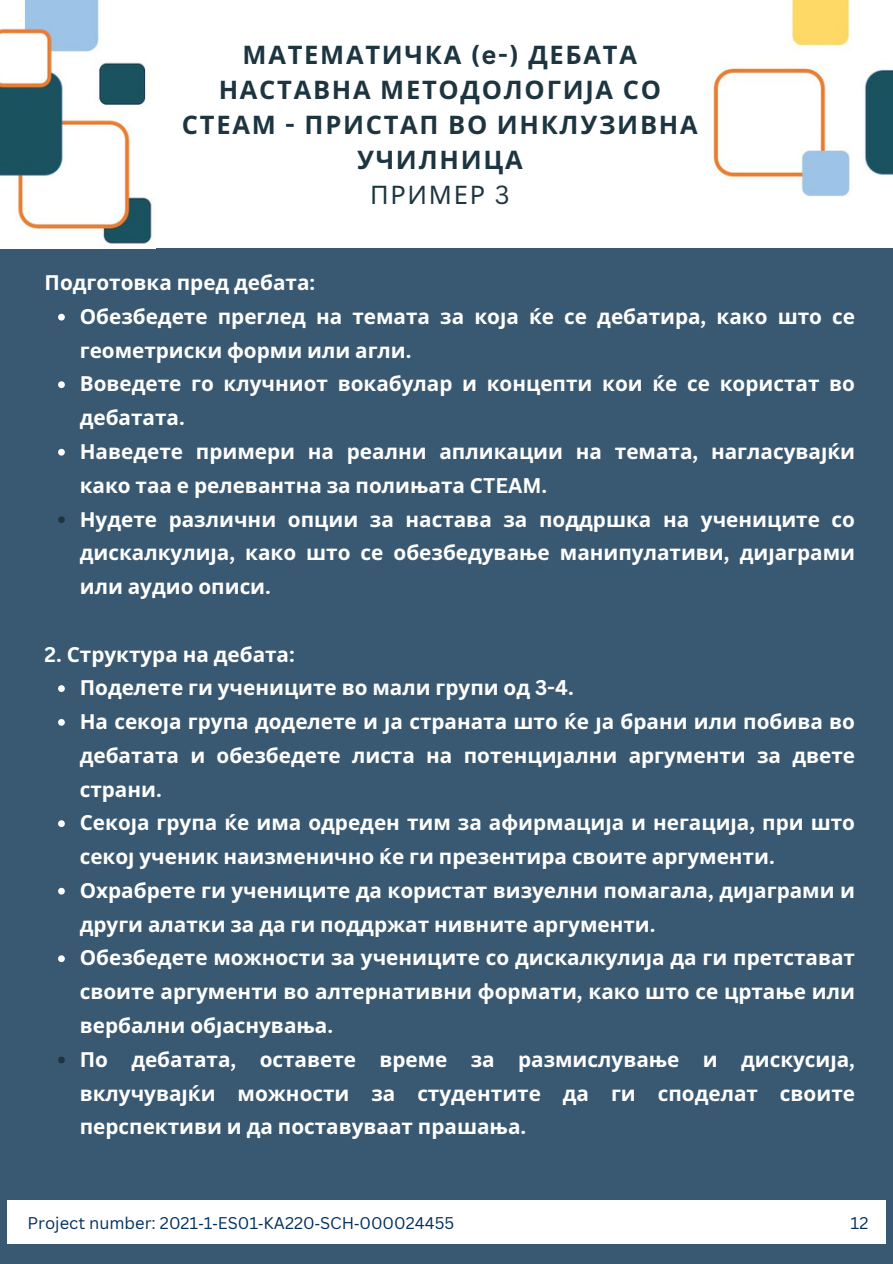
<style>
.page{position:relative;width:893px;height:1264px;background:#fff}
.page>*{position:absolute;margin:0;border:0;box-sizing:border-box;transform-origin:0 0}
.t1{font:700 25.5px/34.8px "Noto Sans";letter-spacing:.07em;color:#1d3540;text-align:center}
.t2{font:25.5px "Noto Sans";letter-spacing:.07em;color:#1d3540}
.t3{font:700 20.7px/33.8px "Noto Sans";color:#fff}
.t4{font:16.5px "Canva Sans";color:#003060}
.s1{font-family:"Canva Sans"}
.s2{font-family:"Noto Sans"}
</style>
<div class="page">
<div style="left:0;top:0;width:892px;height:1263px;background:#395972"></div>
<div style="left:0;top:0;width:892px;height:248px;background:#fff"></div>
<svg style="left:58px;top:314px;width:7px;height:6px"></svg>
<svg style="left:58px;top:381px;width:7px;height:7px"></svg>
<svg style="left:58px;top:449px;width:7px;height:6px"></svg>
<svg style="left:58px;top:516px;width:7px;height:7px"></svg>
<svg style="left:58px;top:685px;width:7px;height:7px"></svg>
<svg style="left:58px;top:719px;width:7px;height:6px"></svg>
<svg style="left:58px;top:820px;width:7px;height:7px"></svg>
<svg style="left:58px;top:887px;width:7px;height:7px"></svg>
<svg style="left:58px;top:955px;width:7px;height:7px"></svg>
<svg style="left:58px;top:1056px;width:7px;height:7px"></svg>
<div style="left:7px;top:1200px;width:879px;height:43px;background:#fff"></div>
<img style="left:713px;top:0;width:179px;height:197px">
<img style="left:0;top:0;width:152px;height:244px">
<p class="t1" style="left:242px;top:37px;width:396px">МАТЕМАТИЧКА <span class="s1">(e-)</span> ДЕБАТА</p>
<p class="t1" style="left:182px;top:72px;width:517px">НАСТАВНА МЕТОДОЛОГИЈА СО<br>СТЕАМ <span class="s1">-</span> ПРИСТАП ВО ИНКЛУЗИВНА<br>УЧИЛНИЦА</p>
<p class="t2" style="left:370px;top:176px;width:141px">ПРИМЕР <span class="s1">3</span></p>
<p class="t3" style="left:45px;top:265px;width:272px">Подготовка пред дебата<span class="s1">:</span></p>
<p class="t3" style="left:80px;top:299px;width:776px">Обезбедете преглед на темата за која ќе се дебатира<span class="s1">,</span> како што се геометриски форми или агли<span class="s1">.</span></p>
<p class="t3" style="left:80px;top:366px;width:776px">Воведете го клучниот вокабулар и концепти кои ќе се користат во дебатата<span class="s1">.</span></p>
<p class="t3" style="left:80px;top:434px;width:776px">Наведете примери на реални апликации на темата<span class="s1">,</span> нагласувајќи како таа е релевантна за полињата С<span class="s1">TEAM.</span></p>
<p class="t3" style="left:80px;top:501px;width:776px;text-align:justify">Нудете различни опции за настава за поддршка на учениците со дискалкулија<span class="s1">,</span> како што се обезбедување манипулативи<span class="s1">,</span> дијаграми или аудио описи<span class="s1">.</span></p>
<p class="t3" style="left:45px;top:636px;width:252px"><span class="s1">2.</span> Структура на дебата<span class="s1">:</span></p>
<p class="t3" style="left:80px;top:670px;width:495px">Поделете ги учениците во мали групи од <span class="s1">3-4.</span></p>
<p class="t3" style="left:80px;top:704px;width:776px;text-align:justify">На секоја група доделете и ја страната што ќе ја брани или побива во дебатата и обезбедете листа на потенцијални аргументи за двете страни<span class="s1">.</span></p>
<p class="t3" style="left:80px;top:805px;width:776px">Секоја група ќе има одреден тим за афирмација и негација<span class="s1">,</span> при што секој ученик наизменично ќе ги презентира своите аргументи<span class="s1">.</span></p>
<p class="t3" style="left:80px;top:873px;width:776px">Охрабрете ги учениците да користат визуелни помагала<span class="s1">,</span> дијаграми и други алатки за да ги поддржат нивните аргументи<span class="s1">.</span></p>
<p class="t3" style="left:80px;top:940px;width:776px;text-align:justify">Обезбедете можности за учениците со дискалкулија да ги претстават своите аргументи во алтернативни формати<span class="s1">,</span> како што се цртање или вербални објаснувања<span class="s1">.</span></p>
<p class="t3" style="left:80px;top:1041px;width:776px;text-align:justify">По дебатата<span class="s1">,</span> оставете време за размислување и дискусија<span class="s1">, </span>вклучувајќи можности за студентите да ги споделат своите перспективи и да поставуваат прашања<span class="s1">.</span></p>
<p class="t4" style="left:28px;top:1211px;width:428px">Project number: 2021<span class="s2">‐</span>1<span class="s2">‐</span>ES01<span class="s2">‐</span>KA220<span class="s2">‐</span>SCH<span class="s2">‐</span>000024455</p>
<p class="t4" style="left:850px;top:1211px;width:19px">12</p>
</div>
